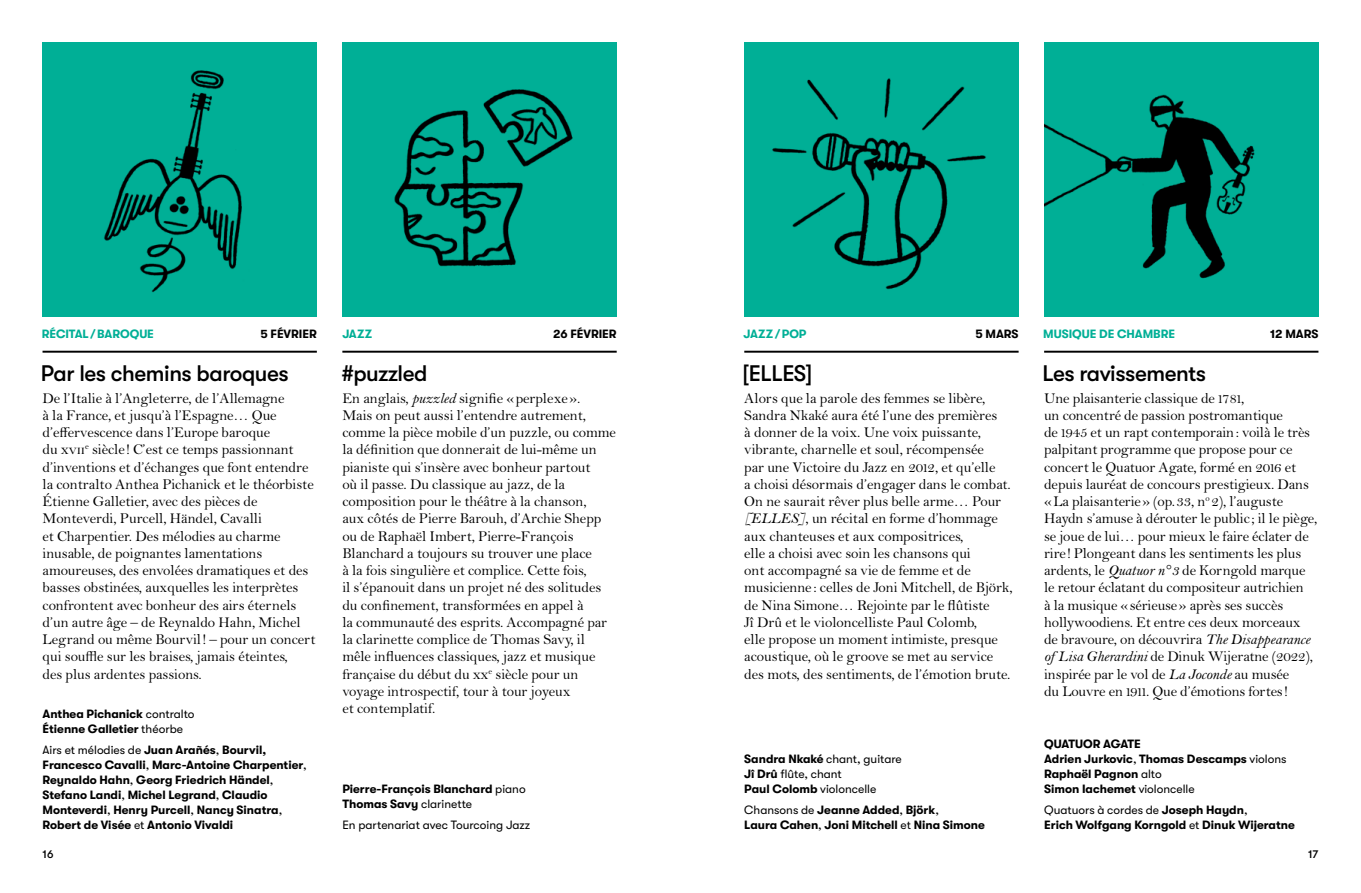
<style>
.page{position:relative;width:1361px;height:893px;background:#fff}
.page>*{position:absolute;margin:0;border:0;box-sizing:border-box;transform-origin:0 0}
.t1{font:500 22.5px "GT Walsheim";letter-spacing:-.02em;color:#000}
.t2{font:15px/17.2px "Bell MT Std";letter-spacing:-.005em;color:#000}
.t3{font:700 12px/15px "GT Walsheim";color:#000}
.t4{font:12px/15px "GT Walsheim";color:#000}
.t5{font:700 12px "GT Walsheim";letter-spacing:-.005em;color:#00af96}
.t6{font:500 11.25px "GT Walsheim";color:#000}
.s1{font-weight:400}
.s2{font-style:italic}
.s3{font-weight:700}
</style>
<div class="page">
<div style="left:43px;top:43px;width:274px;height:274px;background:#00af96"></div>
<hr style="left:43px;top:351px;width:274px;height:2px;background:#000">
<div style="left:342px;top:43px;width:275px;height:274px;background:#00af96"></div>
<hr style="left:342px;top:351px;width:275px;height:2px;background:#000">
<div style="left:744px;top:43px;width:274px;height:274px;background:#00af96"></div>
<div style="left:1044px;top:43px;width:274px;height:274px;background:#00af96"></div>
<hr style="left:744px;top:351px;width:274px;height:2px;background:#000">
<hr style="left:1044px;top:351px;width:274px;height:2px;background:#000">
<img style="left:104px;top:70px;width:138px;height:222px">
<img style="left:772px;top:78px;width:214px;height:212px">
<img style="left:1044px;top:94px;width:211px;height:185px">
<img style="left:394px;top:89px;width:179px;height:178px">
<p class="t5" style="left:42px;top:327px;width:114px">RÉCITAL / BAROQUE</p>
<p class="t3" style="left:260px;top:326px;width:58px">5 FÉVRIER</p>
<h1 class="t1" style="left:41px;top:361px;width:249px">Par les chemins baroques</h1>
<p class="t2" style="left:43px;top:389px;width:274px">De l’Italie à l’Angleterre, de l’Allemagne<br>à la France, et jusqu’à l’Espagne… Que d’effervescence dans l’Europe baroque<br>du xvii<sup>e</sup> siècle ! C’est ce temps passionnant d’inventions et d’échanges que font entendre la contralto Anthea Pichanick et le théorbiste Étienne Galletier, avec des pièces de Monteverdi, Purcell, Händel, Cavalli<br>et Charpentier. Des mélodies au charme inusable, de poignantes lamentations amoureuses, des envolées dramatiques et des basses obstinées, auxquelles les interprètes confrontent avec bonheur des airs éternels d’un autre âge – de Reynaldo Hahn, Michel Legrand ou même Bourvil! – pour un concert qui souffle sur les braises, jamais éteintes,<br>des plus ardentes passions.</p>
<p class="t3" style="left:43px;top:707px;width:154px">Anthea Pichanick <span class="s1">contralto<br></span>Étienne Galletier <span class="s1">théorbe</span></p>
<p class="t3" style="left:43px;top:743px;width:266px"><span class="s1">Airs et mélodies de</span> Juan Arañés<span class="s1">,</span> Bourvil, Francesco Cavalli<span class="s1">,</span> Marc-Antoine Charpentier<span class="s1">, </span>Reynaldo Hahn<span class="s1">,</span> Georg Friedrich Händel<span class="s1">, </span>Stefano Landi<span class="s1">,</span> Michel Legrand<span class="s1">,</span> Claudio Monteverdi<span class="s1">,</span> Henry Purcell<span class="s1">,</span> Nancy Sinatra<span class="s1">, </span>Robert de Visée <span class="s1">et</span> Antonio Vivaldi</p>
<p class="t5" style="left:342px;top:327px;width:31px">JAZZ</p>
<p class="t3" style="left:553px;top:326px;width:65px">26 FÉVRIER</p>
<h1 class="t1" style="left:342px;top:361px;width:87px">#puzzled</h1>
<p class="t2" style="left:342px;top:389px;width:275px">En anglais, <span class="s2">puzzled</span> signifie «perplexe».<br>Mais on peut aussi l’entendre autrement, comme la pièce mobile d’un puzzle, ou comme la définition que donnerait de lui-même un pianiste qui s’insère avec bonheur partout<br>où il passe. Du classique au jazz, de la composition pour le théâtre à la chanson,<br>aux côtés de Pierre Barouh, d’Archie Shepp ou de Raphaël Imbert, Pierre-François Blanchard a toujours su trouver une place<br>à la fois singulière et complice. Cette fois,<br>il s’épanouit dans un projet né des solitudes du confinement, transformées en appel à<br>la communauté des esprits. Accompagné par la clarinette complice de Thomas Savy, il mêle influences classiques, jazz et musique française du début du xx<sup>e</sup> siècle pour un voyage introspectif, tour à tour joyeux<br>et contemplatif.</p>
<p class="t3" style="left:342px;top:782px;width:185px">Pierre-François Blanchard <span class="s1">piano<br></span>Thomas Savy <span class="s1">clarinette</span></p>
<p class="t4" style="left:342px;top:818px;width:189px">En partenariat avec Tourcoing Jazz</p>
<p class="t5" style="left:743px;top:327px;width:64px">JAZZ / POP</p>
<p class="t3" style="left:975px;top:326px;width:45px">5 MARS</p>
<p class="t5" style="left:1043px;top:327px;width:133px">MUSIQUE DE CHAMBRE</p>
<p class="t3" style="left:1270px;top:326px;width:50px">12 MARS</p>
<h1 class="t1" style="left:742px;top:361px;width:71px">[ELLES]</h1>
<p class="t2" style="left:744px;top:389px;width:270px">Alors que la parole des femmes se libère, Sandra Nkaké aura été l’une des premières<br>à donner de la voix. Une voix puissante, vibrante, charnelle et soul, récompensée<br>par une Victoire du Jazz en 2012, et qu’elle<br>a choisi désormais d’engager dans le combat.<br>On ne saurait rêver plus belle arme… Pour <span class="s2">[ELLES]</span>, un récital en forme d’hommage aux chanteuses et aux compositrices,<br>elle a choisi avec soin les chansons qui<br>ont accompagné sa vie de femme et de musicienne : celles de Joni Mitchell, de Björk, de Nina Simone… Rejointe par le flûtiste<br>Jî Drû et le violoncelliste Paul Colomb,<br>elle propose un moment intimiste, presque acoustique, où le groove se met au service des mots, des sentiments, de l’émotion brute.</p>
<p class="t4" style="left:744px;top:752px;width:159px"><span class="s3">Sandra Nkaké</span> chant, guitare<br><span class="s3">Jî Drû</span> flûte, chant<br><span class="s3">Paul Colomb</span> violoncelle</p>
<p class="t3" style="left:744px;top:803px;width:242px"><span class="s1">Chansons de</span> Jeanne Added<span class="s1">,</span> Björk<span class="s1">,<br></span>Laura Cahen<span class="s1">,</span> Joni Mitchell <span class="s1">et</span> Nina Simone</p>
<h1 class="t1" style="left:1042px;top:361px;width:165px">Les ravissements</h1>
<p class="t2" style="left:1044px;top:389px;width:275px">Une plaisanterie classique de 1781,<br>un concentré de passion postromantique<br>de 1945 et un rapt contemporain: voilà le très palpitant programme que propose pour ce concert le Quatuor Agate, formé en 2016 et depuis lauréat de concours prestigieux. Dans «La plaisanterie» (op.33, n<sup>o</sup> 2), l’auguste Haydn s’amuse à dérouter le public ; il le piège, se joue de lui… pour mieux le faire éclater de rire! Plongeant dans les sentiments les plus ardents, le <span class="s2">Quatuor n°3</span> de Korngold marque le retour éclatant du compositeur autrichien<br>à la musique «sérieuse» après ses succès hollywoodiens. Et entre ces deux morceaux de bravoure, on découvrira <span class="s2">The Disappearance of Lisa Gherardini</span> de Dinuk Wijeratne (2022), inspirée par le vol de <span class="s2">La Joconde</span> au musée<br>du Louvre en 1911. Que d’émotions fortes!</p>
<p class="t3" style="left:1044px;top:737px;width:244px">QUATUOR AGATE<br>Adrien Jurkovic<span class="s1">,</span> Thomas Descamps <span class="s1">violons<br></span>Raphaël Pagnon <span class="s1">alto<br></span>Simon Iachemet <span class="s1">violoncelle</span></p>
<p class="t3" style="left:1044px;top:803px;width:252px"><span class="s1">Quatuors à cordes de</span> Joseph Haydn<span class="s1">,<br></span>Erich Wolfgang Korngold <span class="s1">et</span> Dinuk Wijeratne</p>
<p class="t6" style="left:43px;top:848px;width:12px">16</p>
<p class="t6" style="left:1308px;top:848px;width:12px">17</p>
</div>
